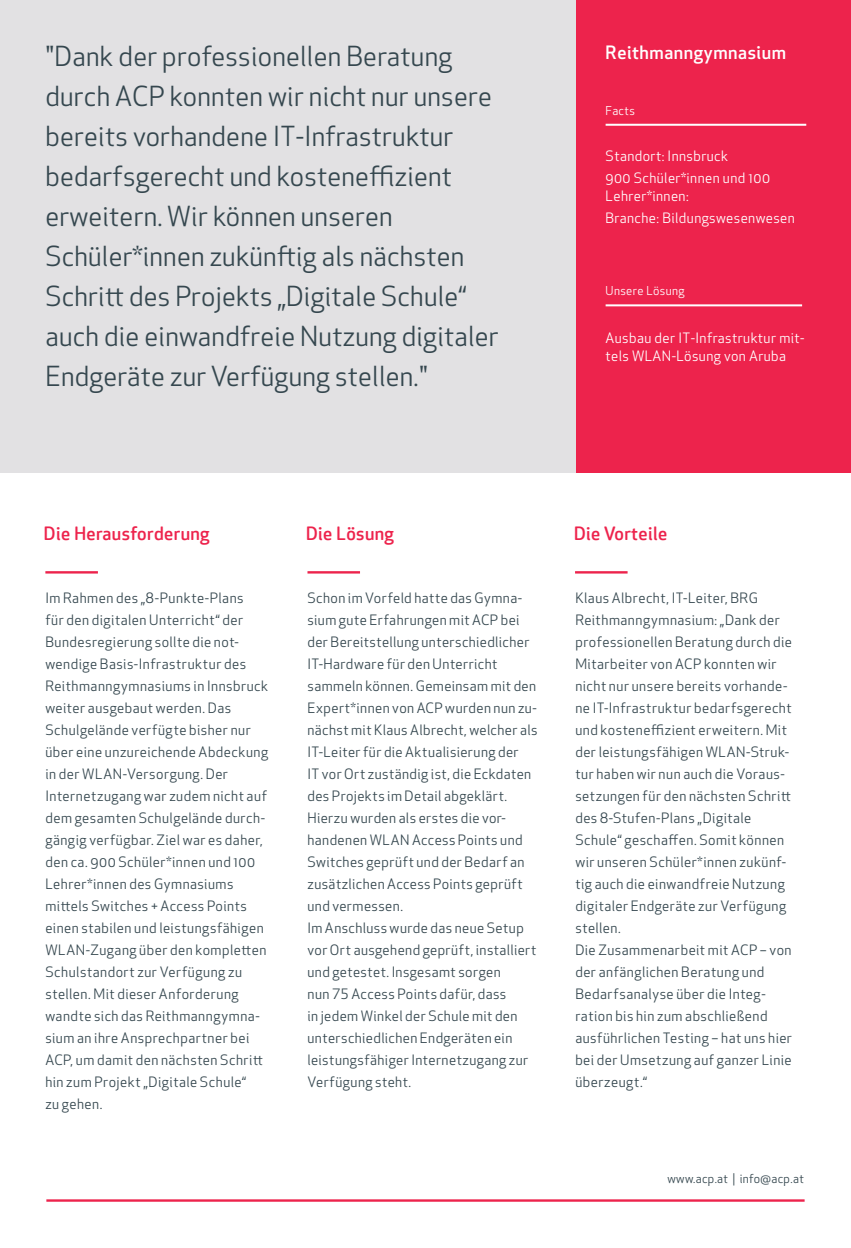
<style>
.page{position:relative;width:851px;height:1248px;background:#fff}
.page>*{position:absolute;margin:0;border:0;box-sizing:border-box;transform-origin:0 0}
.t1{font:27px/40px "Apex New";letter-spacing:.01em;color:#35474f}
.t2{font:500 18px "Apex Rounded";letter-spacing:.02em;color:#ed234c}
.t3{font:500 18px "Apex New";letter-spacing:.03em;color:#fff}
.t4{font:14px/22px "Apex New";letter-spacing:.035em;color:#35474f}
.t5{font:14px/18px "Apex New";letter-spacing:.03em;color:#fff}
.t6{font:12px "Apex New";letter-spacing:.03em;color:#35474f}
.t7{font:12px "Apex New";letter-spacing:.03em;color:#fff}
</style>
<div class="page">
<div style="left:569px;top:0;width:281px;height:472px;background:#ed234c"></div>
<hr style="left:45px;top:571px;width:53px;height:2px;background:#ed234c">
<hr style="left:307px;top:571px;width:53px;height:2px;background:#ed234c">
<hr style="left:575px;top:571px;width:52px;height:2px;background:#ed234c">
<div style="left:0;top:0;width:575px;height:473px;background:#e2e1e3"></div>
<hr style="left:605px;top:124px;width:201px;height:2px;background:#fff">
<hr style="left:605px;top:304px;width:197px;height:2px;background:#fff">
<hr style="left:46px;top:1199px;width:758px;height:2px;background:#ed234c">
<p class="t1" style="left:45px;top:36px;width:455px">"Dank der professionellen Beratung durch ACP konnten wir nicht nur unsere bereits vorhandene IT-Infrastruktur bedarfsgerecht und kosteneffizient erweitern. Wir können unseren Schüler*innen zukünftig als nächsten Schritt des Projekts „Digitale Schule“ auch die einwandfreie Nutzung digitaler Endgeräte zur Verfügung stellen."</p>
<p class="t3" style="left:605px;top:40px;width:182px">Reithmanngymnasium</p>
<p class="t7" style="left:605px;top:103px;width:31px">Facts</p>
<p class="t5" style="left:605px;top:147px;width:124px">Standort: Innsbruck</p>
<p class="t5" style="left:605px;top:169px;width:166px">900 Schüler*innen und 100<br>Lehrer*innen:</p>
<p class="t5" style="left:605px;top:209px;width:191px">Branche: Bildungswesenwesen</p>
<p class="t7" style="left:605px;top:283px;width:80px">Unsere Lösung</p>
<p class="t5" style="left:605px;top:329px;width:200px">Ausbau der IT-Infrastruktur mit&shy;tels WLAN-Lösung von Aruba</p>
<p class="t2" style="left:44px;top:523px;width:167px">Die Herausforderung</p>
<p class="t2" style="left:306px;top:523px;width:89px">Die Lösung</p>
<p class="t2" style="left:574px;top:523px;width:95px">Die Vorteile</p>
<p class="t4" style="left:45px;top:586px;width:224px">Im Rahmen des „8-Punkte-Plans<br>für den digitalen Unterricht“ der<br>Bundesregierung sollte die not&shy;wendige Basis-Infrastruktur des<br>Reithmanngymnasiums in Innsbruck weiter ausgebaut werden. Das<br>Schulgelände verfügte bisher nur über eine unzureichende Abdeckung in der WLAN-Versorgung. Der<br>Internetzugang war zudem nicht auf dem gesamten Schulgelände durch&shy;gängig verfügbar. Ziel war es daher, den ca. 900 Schüler*innen und 100<br>Lehrer*innen des Gymnasiums mittels Switches + Access Points einen stabilen und leistungsfähigen<br>WLAN-Zugang über den kompletten<br>Schulstandort zur Verfügung zu stellen. Mit dieser Anforderung wandte sich das Reithmanngymna&shy;sium an ihre Ansprechpartner bei<br>ACP, um damit den nächsten Schritt hin zum Projekt „Digitale Schule“<br>zu gehen.</p>
<p class="t4" style="left:307px;top:586px;width:231px">Schon im Vorfeld hatte das Gymna&shy;sium gute Erfahrungen mit ACP bei der Bereitstellung unterschiedlicher IT-Hardware für den Unterricht sammeln können. Gemeinsam mit den Expert*innen von ACP wurden nun zu&shy;nächst mit Klaus Albrecht, welcher als IT-Leiter für die Aktualisierung der<br>IT vor Ort zuständig ist, die Eckdaten des Projekts im Detail abgeklärt.<br>Hierzu wurden als erstes die vor&shy;handenen WLAN Access Points und Switches geprüft und der Bedarf an zusätzlichen Access Points geprüft und vermessen.</p>
<p class="t4" style="left:307px;top:916px;width:230px">Im Anschluss wurde das neue Setup vor Ort ausgehend geprüft, installiert und getestet. Insgesamt sorgen<br>nun 75 Access Points dafür, dass<br>in jedem Winkel der Schule mit den unterschiedlichen Endgeräten ein leistungsfähiger Internetzugang zur<br>Verfügung steht.</p>
<p class="t4" style="left:575px;top:586px;width:218px">Klaus Albrecht, IT-Leiter, BRG<br>Reithmanngymnasium: „Dank der professionellen Beratung durch die<br>Mitarbeiter von ACP konnten wir nicht nur unsere bereits vorhande&shy;ne IT-Infrastruktur bedarfsgerecht und kosteneffizient erweitern. Mit der leistungsfähigen WLAN-Struk&shy;tur haben wir nun auch die Voraus&shy;setzungen für den nächsten Schritt des 8-Stufen-Plans „Digitale<br>Schule“ geschaffen. Somit können wir unseren Schüler*innen zukünf&shy;tig auch die einwandfreie Nutzung digitaler Endgeräte zur Verfügung stellen.</p>
<p class="t4" style="left:575px;top:938px;width:218px">Die Zusammenarbeit mit ACP – von der anfänglichen Beratung und<br>Bedarfsanalyse über die Integ&shy;ration bis hin zum abschließend ausführlichen Testing – hat uns hier bei der Umsetzung auf ganzer Linie überzeugt.“</p>
<p class="t6" style="left:667px;top:1171px;width:138px">www.acp.at | info@acp.at</p>
</div>
